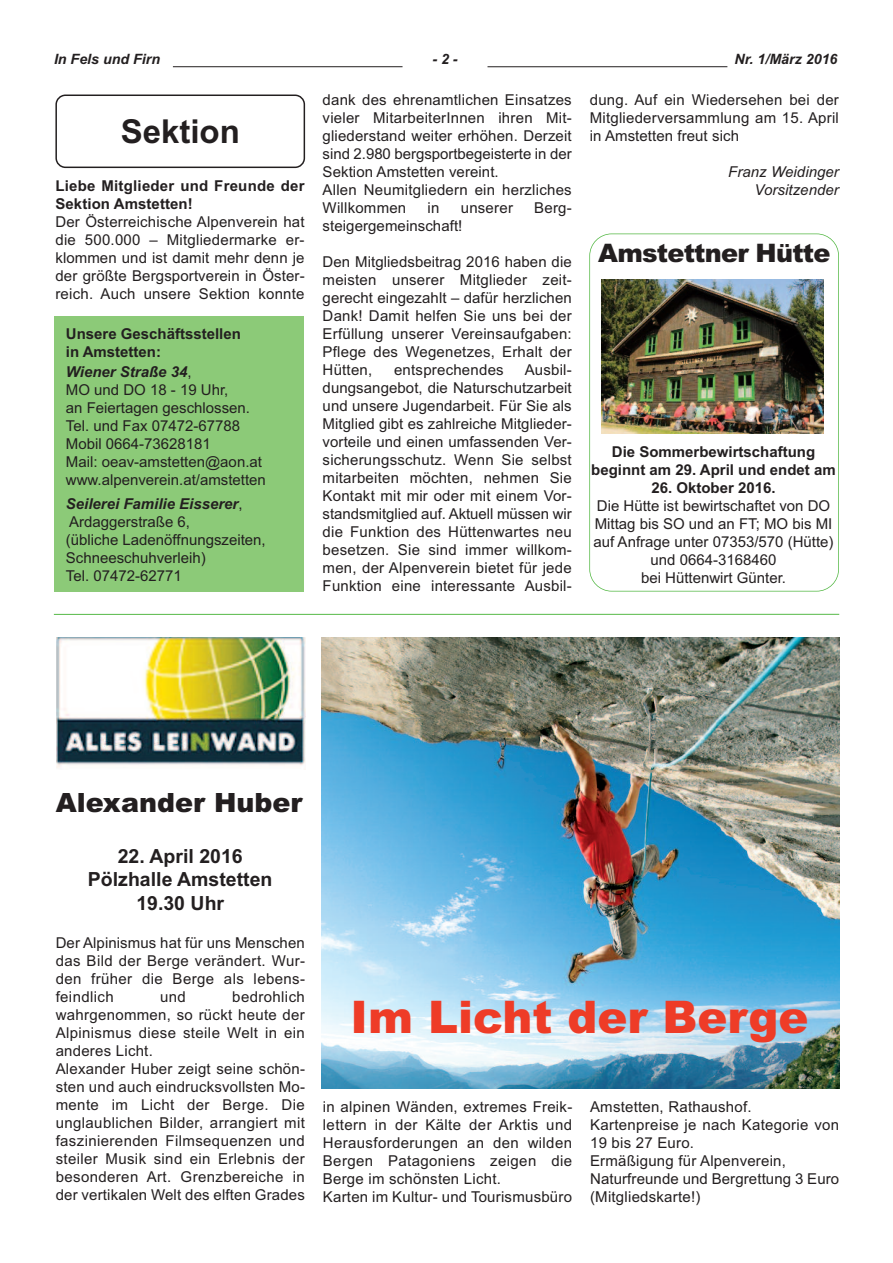
<style>
.page{position:relative;width:893px;height:1263px;background:#fff}
.page>*{position:absolute;margin:0;border:0;box-sizing:border-box;transform-origin:0 0}
.t1{font:900 45px "Arial";color:#ee3c27}
.t2{font:700 33px "Arial";color:#231f20}
.t3{font:900 27px "Arial";color:#231f20}
.t4{font:900 25.5px "Arial";letter-spacing:-.03em;color:#231f20}
.t5{font:700 19.5px/23.4px "Arial";color:#231f20;text-align:center}
.t6{font:15px/18px "Arial";letter-spacing:.015em;color:#231f20}
.t7{font:700 15px/18px "Arial";color:#231f20}
.t8{font:italic 15px/18px "Arial";letter-spacing:.005em;color:#231f20;text-align:right}
.t9{font:italic 700 14.25px "Arial";color:#231f20}
.s1{font-weight:700;font-style:italic}
</style>
<div class="page">
<hr style="left:173px;top:66px;width:230px;height:1px;background:#231f20">
<hr style="left:487px;top:66px;width:240px;height:1px;background:#231f20">
<hr style="left:54px;top:614px;width:785px;height:1px;background:#56b947">
<svg style="left:55px;top:95px;width:250px;height:73px"></svg>
<div style="left:54px;top:316px;width:250px;height:275px;background:#8cca78"></div>
<div style="left:589px;top:233px;width:250px;height:358px;border:2px solid #56b947;border-radius:22px"></div>
<img style="left:602px;top:280px;width:222px;height:153px">
<img style="left:322px;top:637px;width:517px;height:452px">
<img style="left:57px;top:637px;width:248px;height:131px">
<p class="t9" style="left:54px;top:51px;width:108px">In Fels und Firn</p>
<p class="t9" style="left:432px;top:51px;width:27px">-2-</p>
<p class="t9" style="left:734px;top:51px;width:104px">Nr. 1/März 2016</p>
<h2 class="t2" style="left:121px;top:112px;width:121px">Sektion</h2>
<p class="t7" style="left:55px;top:177px;width:251px">Liebe Mitglieder und Freunde der<br>Sektion Amstetten!</p>
<p class="t6" style="left:55px;top:213px;width:251px;text-align:justify">Der Österreichische Alpenverein hat die 500.000 – Mitgliedermarke er&shy;klommen und ist damit mehr denn je der größte Bergsportverein in Öster&shy;reich. Auch unsere Sektion konnte</p>
<p class="t7" style="left:66px;top:325px;width:177px">Unsere Geschäftsstellen in Amstetten:</p>
<p class="t6" style="left:66px;top:363px;width:202px"><span class="s1">Wiener Straße 34</span>,<br>MO und DO 18 - 19 Uhr,<br>an Feiertagen geschlossen.<br>Tel. und Fax 07472-67788<br>Mobil 0664-73628181<br>Mail: oeav-amstetten@aon.at www.alpenverein.at/amstetten</p>
<p class="t6" style="left:66px;top:495px;width:201px"><span class="s1">Seilerei Familie Eisserer</span>,<br>Ardaggerstraße 6,<br>(übliche Ladenöffnungszeiten,<br>Schneeschuhverleih)<br>Tel. 07472-62771</p>
<p class="t6" style="left:323px;top:91px;width:251px">dank des ehrenamtlichen Einsatzes vieler MitarbeiterInnen ihren Mit&shy;gliederstand weiter erhöhen. Derzeit sind 2.980 bergsportbegeisterte in der<br>Sektion Amstetten vereint.<br>Allen Neumitgliedern ein herzliches<br>Willkommen</p>
<p class="t6" style="left:428px;top:199px;width:13px">in</p>
<p class="t6" style="left:461px;top:199px;width:54px">unserer</p>
<p class="t6" style="left:534px;top:199px;width:39px">Berg-</p>
<p class="t6" style="left:323px;top:217px;width:141px">steigergemeinschaft!</p>
<p class="t6" style="left:323px;top:253px;width:251px;text-align:justify">Den Mitgliedsbeitrag 2016 haben die meisten unserer Mitglieder zeit&shy;gerecht eingezahlt – dafür herzlichen Dank! Damit helfen Sie uns bei der Erfüllung unserer Vereinsaufgaben:<br>Pflege des Wegenetzes, Erhalt der Hütten,</p>
<p class="t6" style="left:323px;top:361px;width:251px;text-align:justify;text-indent:202px">Ausbil&shy;dungsangebot, die Naturschutzarbeit und unsere Jugendarbeit. Für Sie als Mitglied gibt es zahlreiche Mitglieder&shy;vorteile und einen umfassenden Ver&shy;sicherungsschutz. Wenn Sie selbst mitarbeiten möchten, nehmen Sie Kontakt mit mir oder mit einem Vor&shy;standsmitglied auf. Aktuell müssen wir die Funktion des Hüttenwartes neu besetzen. Sie sind immer willkom&shy;men, der Alpenverein bietet für jede Funktion eine interessante Ausbil-</p>
<p class="t6" style="left:394px;top:361px;width:111px">entsprechendes</p>
<p class="t6" style="left:590px;top:91px;width:251px;text-align:justify">dung. Auf ein Wiedersehen bei der Mitgliederversammlung am 15. April in Amstetten freut sich</p>
<p class="t8" style="left:728px;top:163px;width:112px">Franz Weidinger<br>Vorsitzender</p>
<h3 class="t4" style="left:598px;top:239px;width:234px">Amstettner Hütte</h3>
<p class="t7" style="left:591px;top:443px;width:246px;text-align:center">Die Sommerbewirtschaftung beginnt am 29. April und endet am</p>
<p class="t7" style="left:651px;top:479px;width:126px">26. Oktober 2016.</p>
<p class="t6" style="left:593px;top:497px;width:242px;text-align:center">Die Hütte ist bewirtschaftet von DO<br>Mittag bis SO und an FT; MO bis MI auf Anfrage unter 07353/570 (Hütte) und 0664-3168460<br>bei Hüttenwirt Günter.</p>
<h3 class="t3" style="left:56px;top:787px;width:248px">Alexander Huber</h3>
<h3 class="t5" style="left:88px;top:844px;width:186px">22. April 2016<br>Pölzhalle Amstetten<br>19.30 Uhr</h3>
<p class="t6" style="left:56px;top:934px;width:251px;text-align:justify">Der Alpinismus hat für uns Menschen das Bild der Berge verändert. Wur&shy;den früher die Berge als lebens&shy;feindlich</p>
<p class="t6" style="left:56px;top:988px;width:251px;text-indent:177px">bedrohlich wahrgenommen, so rückt heute der<br>Alpinismus diese steile Welt in ein anderes Licht.<br>Alexander Huber zeigt seine schön&shy;sten und auch eindrucksvollsten Mo&shy;mente im Licht der Berge. Die unglaublichen Bilder, arrangiert mit faszinierenden Filmsequenzen und steiler Musik sind ein Erlebnis der besonderen Art. Grenzbereiche in der vertikalen Welt des elften Grades</p>
<p class="t6" style="left:160px;top:988px;width:27px">und</p>
<h1 class="t1" style="left:351px;top:991px;width:459px">Im Licht der Berge</h1>
<p class="t6" style="left:323px;top:1098px;width:251px">in alpinen Wänden, extremes Freik&shy;lettern in der Kälte der Arktis und<br>Herausforderungen an den wilden<br>Bergen Patagoniens zeigen die<br>Berge im schönsten Licht.<br>Karten im Kultur- und Tourismusbüro</p>
<p class="t6" style="left:590px;top:1098px;width:251px">Amstetten, Rathaushof.<br>Kartenpreise je nach Kategorie von<br>19 bis 27 Euro.<br>Ermäßigung für Alpenverein,<br>Naturfreunde und Bergrettung 3 Euro (Mitgliedskarte!)</p>
</div>
